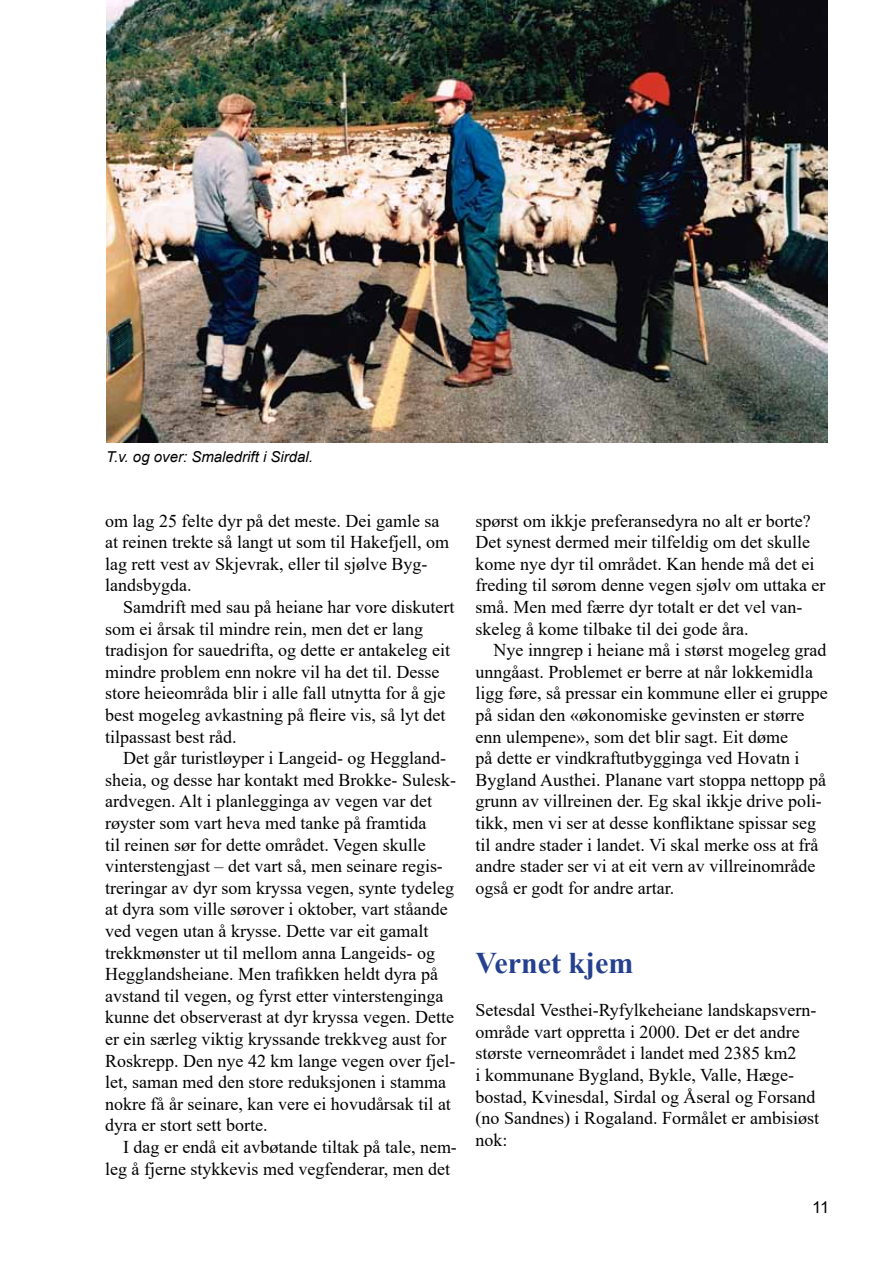
<style>
.page{position:relative;width:893px;height:1263px;background:#fff}
.page>*{position:absolute;margin:0;border:0;box-sizing:border-box;transform-origin:0 0}
.t1{font:700 30px "Times New Roman";color:#25408f}
.t2{font:18px/21.6px "Times New Roman";color:#000}
.t3{font:16.5px "Arial";color:#000}
.t4{font:italic 15px "Arial";color:#000}
</style>
<div class="page">
<img style="left:106px;top:0;width:722px;height:442px">
<p class="t4" style="left:106px;top:447px;width:208px">T.v. og over: Smaledrift i Sirdal.</p>
<p class="t2" style="left:105px;top:509px;width:345px">om lag 25 felte dyr på det meste. Dei gamle sa at reinen trekte så langt ut som til Hakefjell, om lag rett vest av Skjevrak, eller til sjølve Byg&shy;landsbygda.</p>
<p class="t2" style="left:105px;top:595px;width:351px;text-indent:18px">Samdrift med sau på heiane har vore diskutert som ei årsak til mindre rein, men det er lang tradisjon for sauedrifta, og dette er antakeleg eit mindre problem enn nokre vil ha det til. Desse store heieområda blir i alle fall utnytta for å gje best mogeleg avkastning på fleire vis, så lyt det tilpassast best råd.</p>
<p class="t2" style="left:105px;top:747px;width:352px;text-indent:18px">Det går turistløyper i Langeid- og Heggland&shy;sheia, og desse har kontakt med Brokke- Sulesk&shy;ardvegen. Alt i planlegginga av vegen var det røyster som vart heva med tanke på framtida<br>til reinen sør for dette området. Vegen skulle vinterstengjast – det vart så, men seinare regis&shy;treringar av dyr som kryssa vegen, synte tydeleg at dyra som ville sørover i oktober, vart ståande ved vegen utan å krysse. Dette var eit gamalt trekkmønster ut til mellom anna Langeids- og Hegglandsheiane. Men trafikken heldt dyra på avstand til vegen, og fyrst etter vinterstenginga kunne det observerast at dyr kryssa vegen. Dette er ein særleg viktig kryssande trekkveg aust for Roskrepp. Den nye 42 km lange vegen over fjel&shy;let, saman med den store reduksjonen i stamma nokre få år seinare, kan vere ei hovudårsak til at dyra er stort sett borte.</p>
<p class="t2" style="left:105px;top:1135px;width:353px;text-indent:18px">I dag er endå eit avbøtande tiltak på tale, nem&shy;leg å fjerne stykkevis med vegfenderar, men det</p>
<p class="t2" style="left:475px;top:509px;width:351px">spørst om ikkje preferansedyra no alt er borte?<br>Det synest dermed meir tilfeldig om det skulle kome nye dyr til området. Kan hende må det ei freding til sørom denne vegen sjølv om uttaka er små. Men med færre dyr totalt er det vel van&shy;skeleg å kome tilbake til dei gode åra.</p>
<p class="t2" style="left:475px;top:639px;width:354px;text-indent:18px">Nye inngrep i heiane må i størst mogeleg grad unngåast. Problemet er berre at når lokkemidla ligg føre, så pressar ein kommune eller ei gruppe på sidan den «økonomiske gevinsten er større enn ulempene», som det blir sagt. Eit døme<br>på dette er vindkraftutbygginga ved Hovatn i Bygland Austhei. Planane vart stoppa nettopp på grunn av villreinen der. Eg skal ikkje drive poli&shy;tikk, men vi ser at desse konfliktane spissar seg til andre stader i landet. Vi skal merke oss at frå andre stader ser vi at eit vern av villreinområde også er godt for andre artar.</p>
<h1 class="t1" style="left:475px;top:941px;width:160px">Vernet kjem</h1>
<p class="t2" style="left:475px;top:999px;width:345px">Setesdal Vesthei-Ryfylkeheiane landskapsvern&shy;område vart oppretta i 2000. Det er det andre største verneområdet i landet med 2385 km2<br>i kommunane Bygland, Bykle, Valle, Hæge&shy;bostad, Kvinesdal, Sirdal og Åseral og Forsand (no Sandnes) i Rogaland. Formålet er ambisiøst nok:</p>
<p class="t3" style="left:812px;top:1196px;width:19px">11</p>
</div>
